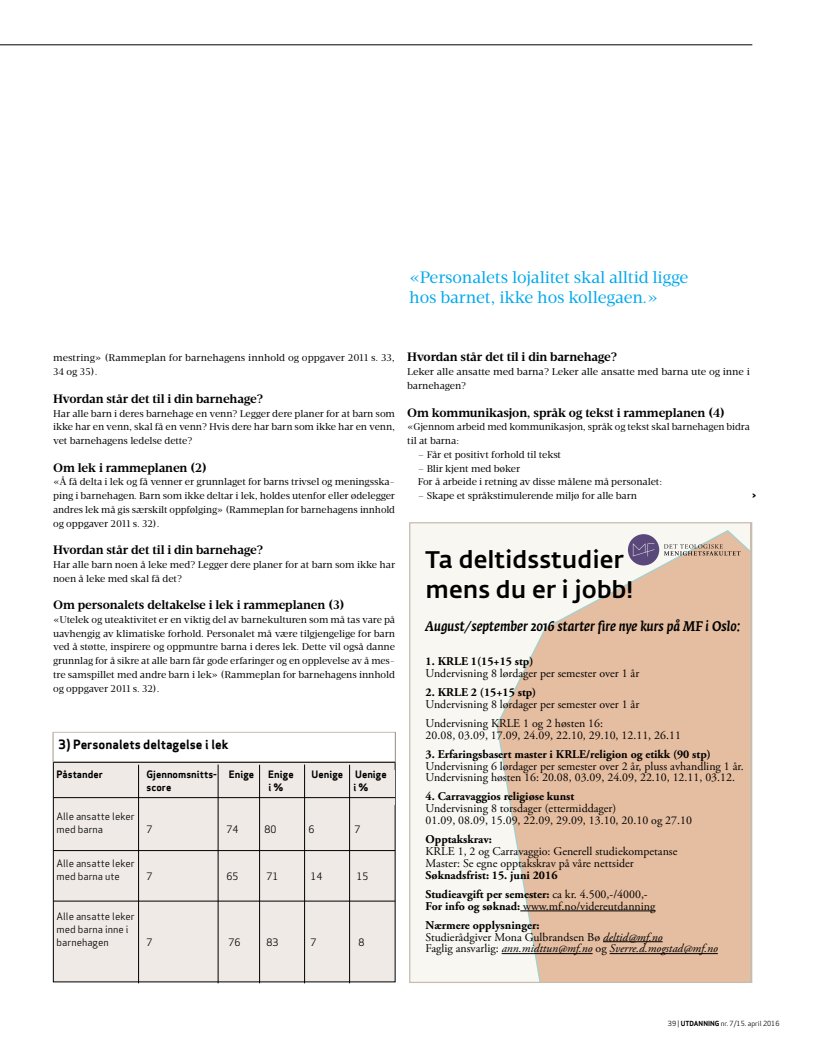
<style>
.page{position:relative;width:815px;height:1053px;background:#fff}
.page>*{position:absolute;margin:0;border:0;box-sizing:border-box;transform-origin:0 0}
.t1{font:500 23.75px/30px "Fedra Sans";color:#000}
.t2{font:16.88px/20px "Velino Text";letter-spacing:-.005em;color:#00a8ec}
.t3{font:italic 500 13.75px "Fedra Serif A";color:#000;scale:.91 1}
.t4{font:700 12.5px "Velino Text";letter-spacing:-.01em;color:#000}
.t5{font:700 12.5px "Apex Sans";color:#000}
.t6{font:11.88px/11.9px "Adobe Garamond Pro";color:#000}
.t7{font:700 11.88px/19px "Adobe Garamond Pro";color:#000}
.t8{font:italic 11.88px/11.9px "Adobe Garamond Pro";color:#000}
.t9{font:10px/13.8px "Velino Text";letter-spacing:-.01em;color:#000}
.t10{font:10px/13.1px "Apex Sans";color:#000}
.t11{font:700 10px "Apex Sans";color:#000}
.t12{font:6.88px "Apex Sans";color:#000}
.s1{font-weight:400}
.s2{font-style:normal}
.s3{font-weight:700}
</style>
<div class="page">
<hr style="left:0;top:45px;width:752px;height:1px;background:#000">
<div style="left:53px;top:732px;width:342px;height:249px;background:#efeae5"></div>
<div style="left:53px;top:732px;width:342px;height:30px;background:#fff"></div>
<div style="left:53px;top:732px;width:342px;height:30px;border:1px solid #c8bcae"></div>
<hr style="left:53px;top:797px;width:342px;height:1px;background:#000">
<hr style="left:53px;top:762px;width:342px;height:1px;background:#000">
<hr style="left:53px;top:850px;width:342px;height:1px;background:#000">
<hr style="left:53px;top:900px;width:342px;height:1px;background:#000">
<hr style="left:138px;top:764px;width:1px;height:219px;background:#000">
<hr style="left:218px;top:764px;width:1px;height:219px;background:#000">
<hr style="left:259px;top:764px;width:1px;height:219px;background:#000">
<hr style="left:304px;top:764px;width:1px;height:219px;background:#000">
<hr style="left:349px;top:764px;width:1px;height:219px;background:#000">
<div style="left:411px;top:524px;width:339px;height:456px;background:#f8f7f2"></div>
<svg style="left:496px;top:529px;width:254px;height:451px"></svg>
<hr style="left:520px;top:910px;width:135px;height:1px;background:#000">
<hr style="left:603px;top:941px;width:60px;height:1px;background:#000">
<hr style="left:502px;top:953px;width:91px;height:1px;background:#000">
<hr style="left:610px;top:953px;width:108px;height:1px;background:#000">
<div style="left:628px;top:534px;width:31px;height:31px;background:#5a487b;border-radius:50%"></div>
<svg style="left:664px;top:544px;width:77px;height:11px"></svg>
<svg style="left:633px;top:543px;width:21px;height:13px"></svg>
<div style="left:409px;top:522px;width:343px;height:460px;border:1px solid #c8bcae"></div>
<h2 class="t2" style="left:409px;top:269px;width:281px">«Personalets lojalitet skal alltid ligge hos barnet, ikke hos kollegaen.»</h2>
<p class="t9" style="left:53px;top:352px;width:343px">mestring» (Rammeplan for barnehagens innhold og oppgaver 2011 s. 33,<br>34 og 35).</p>
<p class="t4" style="left:53px;top:394px;width:211px">Hvordan står det til i din barnehage?</p>
<p class="t9" style="left:53px;top:407px;width:343px;text-align:justify">Har alle barn i deres barnehage en venn? Legger dere planer for at barn som ikke har en venn, skal få en venn? Hvis dere har barn som ikke har en venn, vet barnehagens ledelse dette?</p>
<p class="t4" style="left:53px;top:462px;width:155px">Om lek i rammeplanen (2)</p>
<p class="t9" style="left:53px;top:476px;width:343px;text-align:justify">«Å få delta i lek og få venner er grunnlaget for barns trivsel og meningsska&shy;ping i barnehagen. Barn som ikke deltar i lek, holdes utenfor eller ødelegger andres lek må gis særskilt oppfølging» (Rammeplan for barnehagens innhold og oppgaver 2011 s. 32).</p>
<p class="t4" style="left:53px;top:545px;width:211px">Hvordan står det til i din barnehage?</p>
<p class="t9" style="left:53px;top:558px;width:343px">Har alle barn noen å leke med? Legger dere planer for at barn som ikke har noen å leke med skal få det?</p>
<p class="t4" style="left:53px;top:600px;width:293px">Om personalets deltakelse i lek i rammeplanen (3)</p>
<p class="t9" style="left:53px;top:613px;width:343px;text-align:justify">«Utelek og uteaktivitet er en viktig del av barnekulturen som må tas vare på uavhengig av klimatiske forhold. Personalet må være tilgjengelige for barn ved å støtte, inspirere og oppmuntre barna i deres lek. Dette vil også danne grunnlag for å sikre at alle barn får gode erfaringer og en opplevelse av å mes&shy;tre samspillet med andre barn i lek» (Rammeplan for barnehagens innhold og oppgaver 2011 s. 32).</p>
<p class="t5" style="left:59px;top:739px;width:171px">3) Personalets deltagelse i lek</p>
<p class="t11" style="left:57px;top:769px;width:48px">Påstander</p>
<p class="t11" style="left:147px;top:769px;width:109px">Gjennomsnitts- Enige</p>
<p class="t11" style="left:268px;top:769px;width:27px">Enige</p>
<p class="t11" style="left:312px;top:769px;width:77px">Uenige Uenige</p>
<p class="t11" style="left:147px;top:782px;width:26px">score</p>
<p class="t11" style="left:269px;top:782px;width:16px">i %</p>
<p class="t11" style="left:354px;top:782px;width:16px">i %</p>
<p class="t10" style="left:57px;top:810px;width:80px">Alle ansatte leker med barna</p>
<p class="t10" style="left:147px;top:823px;width:8px">7</p>
<p class="t10" style="left:227px;top:823px;width:14px">74</p>
<p class="t10" style="left:265px;top:823px;width:14px">80</p>
<p class="t10" style="left:309px;top:823px;width:8px">6</p>
<p class="t10" style="left:355px;top:823px;width:7px">7</p>
<p class="t10" style="left:57px;top:857px;width:80px">Alle ansatte leker med barna ute</p>
<p class="t10" style="left:147px;top:870px;width:8px">7</p>
<p class="t10" style="left:227px;top:870px;width:14px">65</p>
<p class="t10" style="left:267px;top:870px;width:14px">71</p>
<p class="t10" style="left:311px;top:870px;width:14px">14</p>
<p class="t10" style="left:357px;top:870px;width:13px">15</p>
<p class="t10" style="left:57px;top:910px;width:80px">Alle ansatte leker med barna inne i barnehagen</p>
<p class="t10" style="left:147px;top:936px;width:8px">7</p>
<p class="t10" style="left:229px;top:936px;width:14px">76</p>
<p class="t10" style="left:267px;top:936px;width:14px">83</p>
<p class="t10" style="left:311px;top:936px;width:8px">7</p>
<p class="t10" style="left:359px;top:936px;width:8px">8</p>
<p class="t4" style="left:407px;top:352px;width:211px">Hvordan står det til i din barnehage?</p>
<p class="t9" style="left:407px;top:366px;width:344px">Leker alle ansatte med barna? Leker alle ansatte med barna ute og inne i barnehagen?</p>
<p class="t4" style="left:407px;top:407px;width:319px">Om kommunikasjon, språk og tekst i rammeplanen (4)</p>
<p class="t9" style="left:407px;top:421px;width:344px">«Gjennom arbeid med kommunikasjon, språk og tekst skal barnehagen bidra til at barna:</p>
<p class="t9" style="left:418px;top:448px;width:145px">– Får et positivt forhold til tekst</p>
<p class="t9" style="left:418px;top:462px;width:246px">– Blir kjent med bøker<br>For å arbeide i retning av disse målene må personalet:</p>
<p class="t9" style="left:418px;top:490px;width:221px">– Skape et språkstimulerende miljø for alle barn</p>
<p class="t11" style="left:752px;top:490px;width:5px">&gt;</p>
<h1 class="t1" style="left:426px;top:544px;width:209px">Ta deltidsstudier mens du er i jobb!</h1>
<h3 class="t3" style="left:426px;top:618px;width:347px">August/september 2016 starter fire nye kurs på MF i Oslo:</h3>
<p class="t7" style="left:426px;top:652px;width:109px">1. KRLE 1(15+15 stp)</p>
<p class="t6" style="left:426px;top:668px;width:215px">Undervisning 8 lørdager per semester over 1 år</p>
<p class="t7" style="left:426px;top:683px;width:112px">2. KRLE 2 (15+15 stp)</p>
<p class="t6" style="left:426px;top:695px;width:215px;line-height:19px">Undervisning 8 lørdager per semester over 1 år<br>Undervisning KRLE 1 og 2 høsten 16:</p>
<p class="t6" style="left:426px;top:730px;width:257px">20.08, 03.09, 17.09, 24.09, 22.10, 29.10, 12.11, 26.11</p>
<p class="t7" style="left:426px;top:745px;width:287px">3. Erfaringsbasert master i KRLE/religion og etikk (90 stp)</p>
<p class="t6" style="left:426px;top:760px;width:320px">Undervisning 6 lørdager per semester over 2 år, pluss avhandling 1 år.<br>Undervisning høsten 16: 20.08, 03.09, 24.09, 22.10, 12.11, 03.12.</p>
<p class="t7" style="left:426px;top:788px;width:150px">4. Carravaggios religiøse kunst</p>
<p class="t6" style="left:426px;top:803px;width:268px">Undervisning 8 torsdager (ettermiddager)<br>01.09, 08.09, 15.09, 22.09, 29.09, 13.10, 20.10 og 27.10</p>
<p class="t7" style="left:426px;top:830px;width:68px">Opptakskrav:</p>
<p class="t6" style="left:426px;top:846px;width:253px">KRLE 1, 2 og Carravaggio: Generell studiekompetanse<br>Master: Se egne opptakskrav på våre nettsider</p>
<p class="t7" style="left:426px;top:866px;width:224px">Søknadsfrist: 15. juni 2016<br>Studieavgift per semester: <span class="s1">ca kr. 4.500,-/4000,-</span></p>
<p class="t7" style="left:426px;top:897px;width:231px">For info og søknad: <span class="s1">www.mf.no/videreutdanning<br></span>Nærmere opplysninger:</p>
<p class="t8" style="left:426px;top:931px;width:294px"><span class="s2">Studierådgiver Mona Gulbrandsen Bø</span> deltid@mf.no<br><span class="s2">Faglig ansvarlig:</span> ann.midttun@mf.no <span class="s2">og</span> Sverre.d.mogstad@mf.no</p>
<p class="t12" style="left:668px;top:1020px;width:113px">39 | <span class="s3">UTDANNING</span> nr. 7/15. april 2016</p>
</div>
